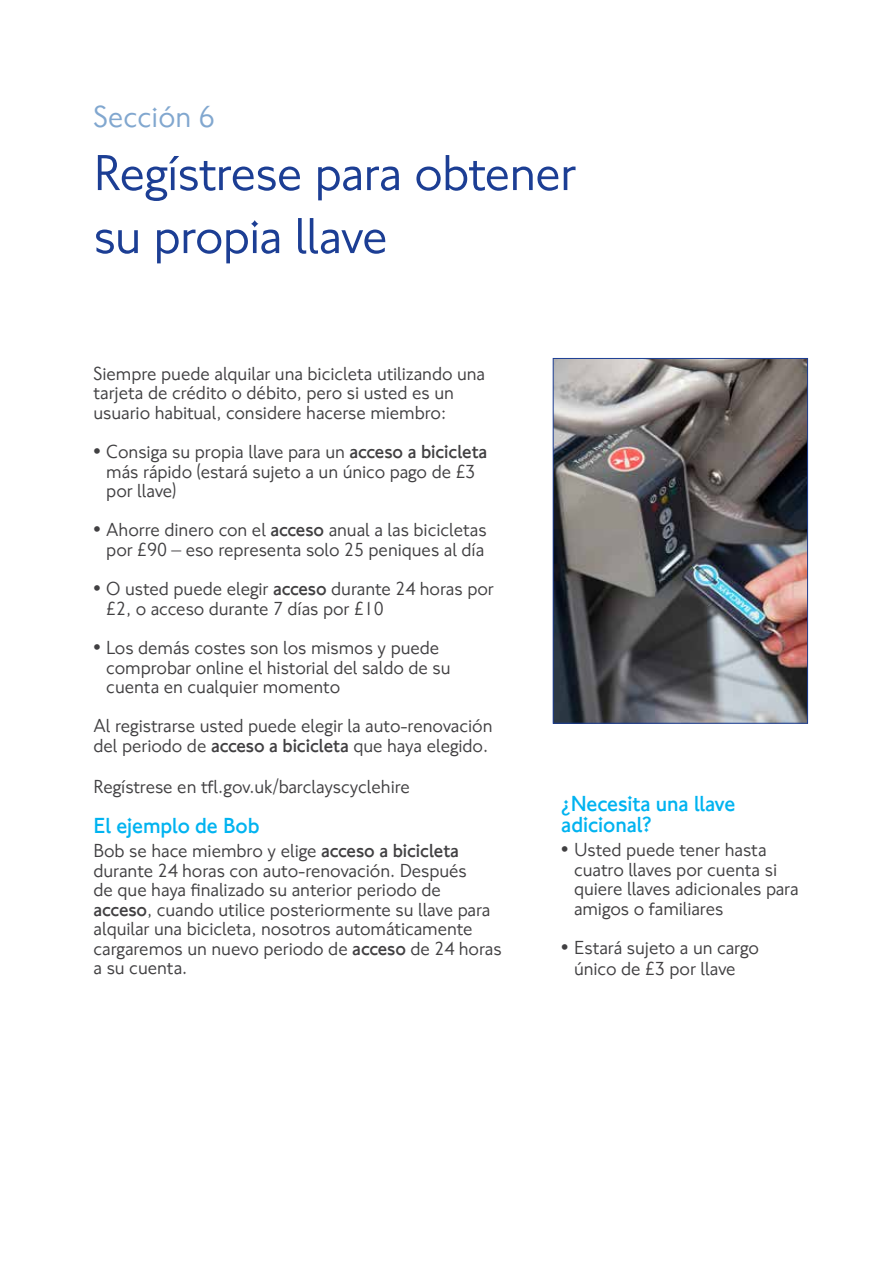
<style>
.page{position:relative;width:893px;height:1263px;background:#fff}
.page>*{position:absolute;margin:0;border:0;box-sizing:border-box;transform-origin:0 0}
.t1{font:52.5px/63px "NJ Font";letter-spacing:-.015em;color:#1c3e94}
.t2{font:31.5px "NJ Font";color:#81a7cf}
.t3{font:700 22.5px/21px "NJ Font";letter-spacing:-.005em;color:#00b3f0}
.t4{font:19.5px/19.5px "NJ Font";letter-spacing:-.005em;color:#414042}
.s1{font-size:21px}
.s2{font-weight:700}
</style>
<div class="page">
<img style="left:555px;top:360px;width:251px;height:362px">
<div style="left:553px;top:358px;width:255px;height:366px;border:1px solid #1c3e94"></div>
<h2 class="t2" style="left:94px;top:97px;width:123px">Sección 6</h2>
<h1 class="t1" style="left:94px;top:143px;width:484px">Regístrese para obtener su propia llave</h1>
<p class="t4" style="left:94px;top:364px;width:393px">Siempre puede alquilar una bicicleta utilizando una tarjeta de crédito o débito, pero si usted es un usuario habitual, considere hacerse miembro:</p>
<p class="t4" style="left:106px;top:442px;width:383px;text-indent:-13px"><span class="s1">•</span> Consiga su propia llave para un <span class="s2">acceso a bicicleta </span>más rápido (estará sujeto a un único pago de £3 por llave)</p>
<p class="t4" style="left:94px;top:521px;width:395px;text-align:center"><span class="s1">•</span> Ahorre dinero con el <span class="s2">acceso</span> anual a las bicicletas por £90 – eso representa solo 25 peniques al día</p>
<p class="t4" style="left:106px;top:579px;width:389px;text-indent:-13px"><span class="s1">•</span> O usted puede elegir <span class="s2">acceso</span> durante 24 horas por £2, o acceso durante 7 días por £10</p>
<p class="t4" style="left:106px;top:638px;width:346px;text-indent:-13px"><span class="s1">•</span> Los demás costes son los mismos y puede comprobar online el historial del saldo de su cuenta en cualquier momento</p>
<p class="t4" style="left:94px;top:717px;width:400px">Al registrarse usted puede elegir la auto-renovación del periodo de <span class="s2">acceso a bicicleta</span> que haya elegido.</p>
<p class="t4" style="left:94px;top:777px;width:318px">Regístrese en tfl.gov.uk/barclayscyclehire</p>
<p class="t3" style="left:94px;top:816px;width:167px">El ejemplo de Bob</p>
<p class="t4" style="left:94px;top:841px;width:410px">Bob se hace miembro y elige <span class="s2">acceso a bicicleta </span>durante 24 horas con auto-renovación. Después<br>de que haya finalizado su anterior periodo de <span class="s2">acceso</span>, cuando utilice posteriormente su llave para alquilar una bicicleta, nosotros automáticamente cargaremos un nuevo periodo de <span class="s2">acceso</span> de 24 horas a su cuenta.</p>
<p class="t3" style="left:561px;top:794px;width:176px">¿Necesita una llave adicional?</p>
<p class="t4" style="left:574px;top:840px;width:226px;text-indent:-13px"><span class="s1">•</span> Usted puede tener hasta cuatro llaves por cuenta si quiere llaves adicionales para amigos o familiares</p>
<p class="t4" style="left:561px;top:937px;width:199px;line-height:21px;text-align:center"><span class="s1">•</span> Estará sujeto a un cargo único de £3 por llave</p>
</div>
